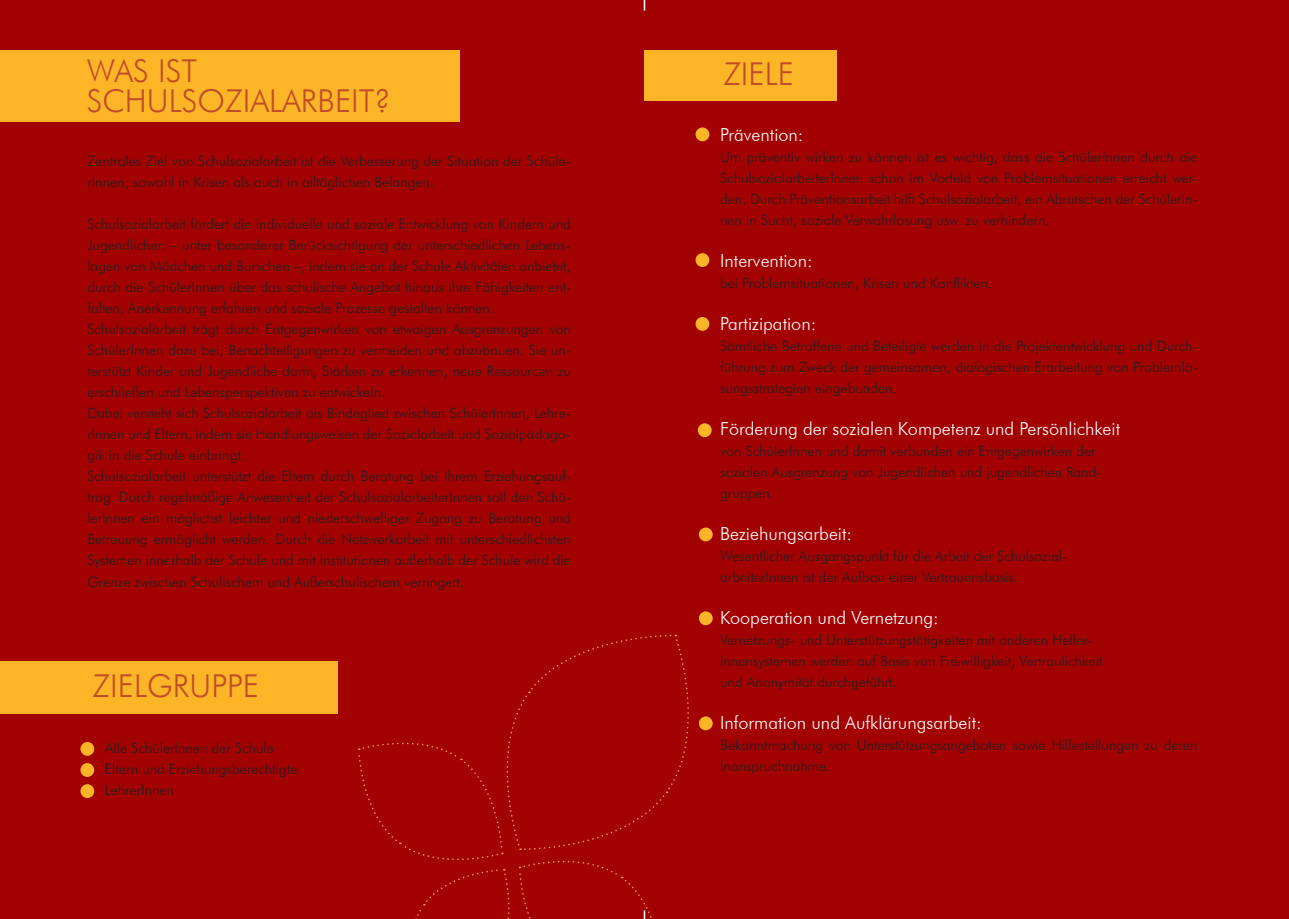
<style>
.page{position:relative;width:1289px;height:919px;background:#fff}
.page>*{position:absolute;margin:0;border:0;box-sizing:border-box;transform-origin:0 0}
.t1{font:300 31.5px "Futura BT";color:#c04d27}
.t2{font:300 18px "Futura BT";color:#fff}
.t3{font:300 14.25px/21px "Futura BT";color:#231f20;text-align:justify}
</style>
<div class="page">
<div style="left:0;top:0;width:1288px;height:918px;background:#a30203"></div>
<div style="left:0;top:50px;width:459px;height:71px;background:#fbb527"></div>
<div style="left:0;top:661px;width:337px;height:53px;background:#fbb527"></div>
<div style="left:644px;top:50px;width:192px;height:50px;background:#fbb527"></div>
<div style="left:695px;top:127px;width:14px;height:14px;background:#fbb527;border-radius:50%"></div>
<div style="left:695px;top:253px;width:14px;height:14px;background:#fbb527;border-radius:50%"></div>
<div style="left:695px;top:317px;width:14px;height:14px;background:#fbb527;border-radius:50%"></div>
<div style="left:697px;top:423px;width:14px;height:14px;background:#fbb527;border-radius:50%"></div>
<div style="left:699px;top:527px;width:13px;height:14px;background:#fbb527;border-radius:50%"></div>
<div style="left:699px;top:611px;width:13px;height:14px;background:#fbb527;border-radius:50%"></div>
<div style="left:699px;top:716px;width:13px;height:14px;background:#fbb527;border-radius:50%"></div>
<div style="left:80px;top:742px;width:14px;height:13px;background:#fbb527;border-radius:50%"></div>
<div style="left:80px;top:763px;width:14px;height:13px;background:#fbb527;border-radius:50%"></div>
<div style="left:80px;top:784px;width:14px;height:14px;background:#fbb527;border-radius:50%"></div>
<svg style="left:643px;top:0;width:2px;height:11px"></svg>
<svg style="left:357px;top:634px;width:346px;height:285px"></svg>
<p class="t1" style="left:87px;top:51px;width:112px">WAS IST</p>
<p class="t1" style="left:87px;top:81px;width:305px">SCHULSOZIALARBEIT?</p>
<p class="t3" style="left:87px;top:150px;width:485px">Zentrales Ziel von Schulsozialarbeit ist die Verbesserung der Situation der Schüle&shy;rInnen; sowohl in Krisen als auch in alltäglichen Belangen.</p>
<p class="t3" style="left:87px;top:213px;width:485px">Schulsozialarbeit fördert die individuelle und soziale Entwicklung von Kindern und Jugendlichen – unter besonderer Berücksichtigung der unterschiedlichen Lebens&shy;lagen von Mädchen und Burschen –, indem sie an der Schule Aktivitäten anbietet, durch die SchülerInnen über das schulische Angebot hinaus ihre Fähigkeiten ent&shy;falten, Anerkennung erfahren und soziale Prozesse gestalten können.</p>
<p class="t3" style="left:87px;top:318px;width:485px">Schulsozialarbeit trägt durch Entgegenwirken von etwaigen Ausgrenzungen von SchülerInnen dazu bei, Benachteiligungen zu vermeiden und abzubauen. Sie un&shy;terstützt Kinder und Jugendliche darin, Stärken zu erkennen, neue Ressourcen zu erschließen und Lebensperspektiven zu entwickeln.</p>
<p class="t3" style="left:87px;top:402px;width:485px">Dabei versteht sich Schulsozialarbeit als Bindeglied zwischen SchülerInnen, Lehre&shy;rInnen und Eltern, indem sie Handlungsweisen der Sozialarbeit und Sozialpädago&shy;gik in die Schule einbringt.</p>
<p class="t3" style="left:87px;top:465px;width:485px">Schulsozialarbeit unterstützt die Eltern durch Beratung bei ihrem Erziehungsauf&shy;trag. Durch regelmäßige Anwesenheit der SchulsozialarbeiterInnen soll den Schü&shy;lerInnen ein möglichst leichter und niederschwelliger Zugang zu Beratung und Betreuung ermöglicht werden. Durch die Netzwerkarbeit mit unterschiedlichsten Systemen innerhalb der Schule und mit Institutionen außerhalb der Schule wird die Grenze zwischen Schulischem und Außerschulischem verringert.</p>
<p class="t1" style="left:93px;top:666px;width:168px">ZIELGRUPPE</p>
<p class="t3" style="left:105px;top:737px;width:170px">Alle SchülerInnen der Schule</p>
<p class="t3" style="left:105px;top:758px;width:194px">Eltern und Erziehungsberechtigte</p>
<p class="t3" style="left:105px;top:779px;width:71px">LehrerInnen</p>
<p class="t1" style="left:723px;top:54px;width:72px">ZIELE</p>
<p class="t2" style="left:720px;top:123px;width:85px">Prävention:</p>
<p class="t3" style="left:720px;top:146px;width:479px">Um präventiv wirken zu können ist es wichtig, dass die SchülerInnen durch die SchulsozialarbeiterInnen schon im Vorfeld von Problemsituationen erreicht wer&shy;den. Durch Präventionsarbeit hilft Schulsozialarbeit, ein Abrutschen der SchülerIn&shy;nen in Sucht, soziale Verwahrlosung usw. zu verhindern.</p>
<p class="t2" style="left:720px;top:249px;width:94px">Intervention:</p>
<p class="t3" style="left:720px;top:272px;width:273px">bei Problemsituationen, Krisen und Konflikten.</p>
<p class="t2" style="left:720px;top:312px;width:98px">Partizipation:</p>
<p class="t3" style="left:720px;top:335px;width:479px">Sämtliche Betroffene und Beteiligte werden in die Projektentwicklung und Durch&shy;führung zum Zweck der gemeinsamen, dialogischen Erarbeitung von Problemlö&shy;sungsstrategien eingebunden.</p>
<p class="t2" style="left:720px;top:417px;width:401px">Förderung der sozialen Kompetenz und Persönlichkeit</p>
<p class="t3" style="left:720px;top:440px;width:377px">von SchülerInnen und damit verbunden ein Entgegenwirken der</p>
<p class="t3" style="left:720px;top:461px;width:383px">sozialen Ausgrenzung von Jugendlichen und jugendlichen Rand-</p>
<p class="t3" style="left:720px;top:482px;width:55px">gruppen.</p>
<p class="t2" style="left:720px;top:522px;width:133px">Beziehungsarbeit:</p>
<p class="t3" style="left:720px;top:545px;width:348px">Wesentlicher Ausgangspunkt für die Arbeit der Schulsozial-</p>
<p class="t3" style="left:720px;top:566px;width:299px">arbeiterInnen ist der Aufbau einer Vertrauensbasis.</p>
<p class="t2" style="left:720px;top:606px;width:220px">Kooperation und Vernetzung:</p>
<p class="t3" style="left:720px;top:629px;width:374px">Vernetzungs- und Unterstützungstätigkeiten mit anderen Helfer-</p>
<p class="t3" style="left:720px;top:650px;width:384px">Innensystemen werden auf Basis von Freiwilligkeit, Vertraulichkeit</p>
<p class="t3" style="left:720px;top:671px;width:178px">und Anonymität durchgeführt.</p>
<p class="t2" style="left:720px;top:711px;width:263px">Information und Aufklärungsarbeit:</p>
<p class="t3" style="left:720px;top:734px;width:479px">Bekanntmachung von Unterstützungsangeboten sowie Hilfestellungen zu deren<br>Inanspruchnahme.</p>
</div>
